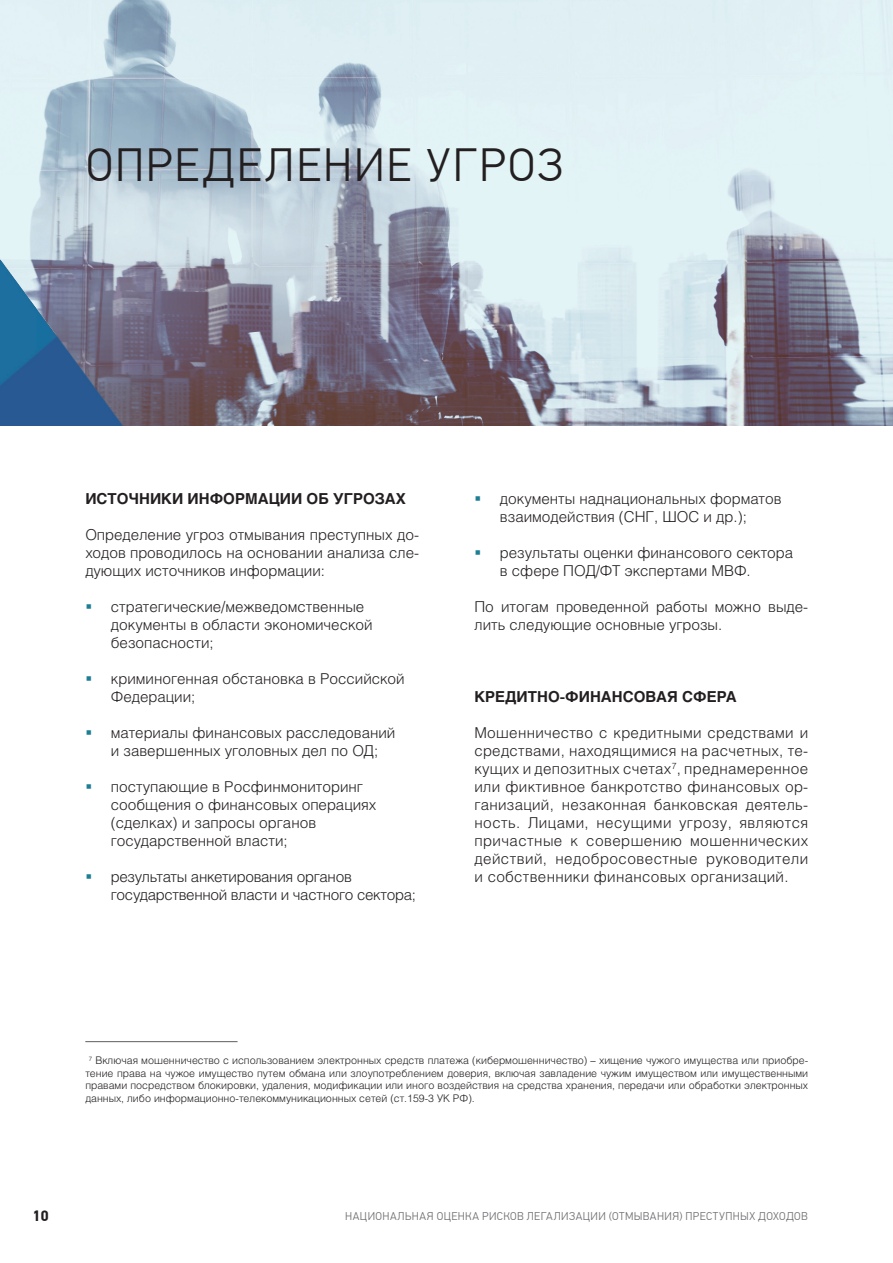
<style>
.page{position:relative;width:893px;height:1263px;background:#fff}
.page>*{position:absolute;margin:0;border:0;box-sizing:border-box;transform-origin:0 0}
.t1{font:300 46.5px "PF Din Text Pro";letter-spacing:.045em;color:#231f20}
.t2{font:300 15px/18px "Helios";color:#231f20}
.t3{font:300 15px/18px "Helios";letter-spacing:-.02em;color:#231f20}
.t4{font:700 15px "Helios";color:#231f20}
.t5{font:700 15px "PF Din Text Pro";color:#231f20}
.t6{font:300 11.25px "PF Din Text Pro";letter-spacing:.04em;color:#6c6d70}
.t7{font:300 10.5px/12.6px "Helios";color:#231f20;text-align:justify}
</style>
<div class="page">
<img style="left:149px;top:0;width:744px;height:426px">
<hr style="left:85px;top:1041px;width:153px;height:1px;background:#231f20">
<img style="left:0;top:0;width:149px;height:426px">
<p class="t1" style="left:86px;top:138px;width:479px">ОПРЕДЕЛЕНИЕ УГРОЗ</p>
<p class="t4" style="left:85px;top:490px;width:322px">ИСТОЧНИКИ ИНФОРМАЦИИ ОБ УГРОЗАХ</p>
<p class="t2" style="left:85px;top:525px;width:335px;text-align:justify">Определение угроз отмывания преступных до&shy;ходов проводилось на основании анализа сле&shy;дующих источников информации:</p>
<p class="t2" style="left:111px;top:597px;width:263px">стратегические/межведомственные документы в области экономической безопасности;</p>
<p class="t2" style="left:111px;top:669px;width:295px">криминогенная обстановка в Российской<br>Федерации;</p>
<p class="t2" style="left:111px;top:723px;width:286px">материалы финансовых расследований и завершенных уголовных дел по ОД;</p>
<p class="t2" style="left:111px;top:777px;width:267px">поступающие в Росфинмониторинг сообщения о финансовых операциях (сделках) и запросы органов государственной власти;</p>
<p class="t3" style="left:111px;top:867px;width:307px">результаты анкетирования органов государственной власти и частного сектора;</p>
<p class="t2" style="left:500px;top:489px;width:283px">документы наднациональных форматов взаимодействия (СНГ, ШОС и др.);</p>
<p class="t2" style="left:500px;top:543px;width:295px">результаты оценки финансового сектора в сфере ПОД/ФТ экспертами МВФ.</p>
<p class="t2" style="left:474px;top:597px;width:335px">По итогам проведенной работы можно выде&shy;лить следующие основные угрозы.</p>
<p class="t4" style="left:474px;top:688px;width:264px">КРЕДИТНО-ФИНАНСОВАЯ СФЕРА</p>
<p class="t2" style="left:474px;top:723px;width:335px;text-align:justify">Мошенничество с кредитными средствами и средствами, находящимися на расчетных, те&shy;кущих и депозитных счетах<sup>7</sup>, преднамеренное или фиктивное банкротство финансовых ор&shy;ганизаций, незаконная банковская деятель&shy;ность. Лицами, несущими угрозу, являются причастные к совершению мошеннических действий, недобросовестные руководители и собственники финансовых организаций.</p>
<p class="t7" style="left:85px;top:1054px;width:724px;text-indent:3px"><sup>7</sup> Включая мошенничество с использованием электронных средств платежа (кибермошенничество) – хищение чужого имущества или приобре&shy;тение права на чужое имущество путем обмана или злоупотреблением доверия, включая завладение чужим имуществом или имущественными правами посредством блокировки, удаления, модификации или иного воздействия на средства хранения, передачи или обработки электронных данных, либо информационно-телекоммуникационных сетей (ст.159-3 УК РФ).</p>
<p class="t5" style="left:32px;top:1207px;width:18px">10</p>
<p class="t6" style="left:345px;top:1210px;width:464px">НАЦИОНАЛЬНАЯ ОЦЕНКА РИСКОВ ЛЕГАЛИЗАЦИИ (ОТМЫВАНИЯ) ПРЕСТУПНЫХ ДОХОДОВ</p>
</div>
